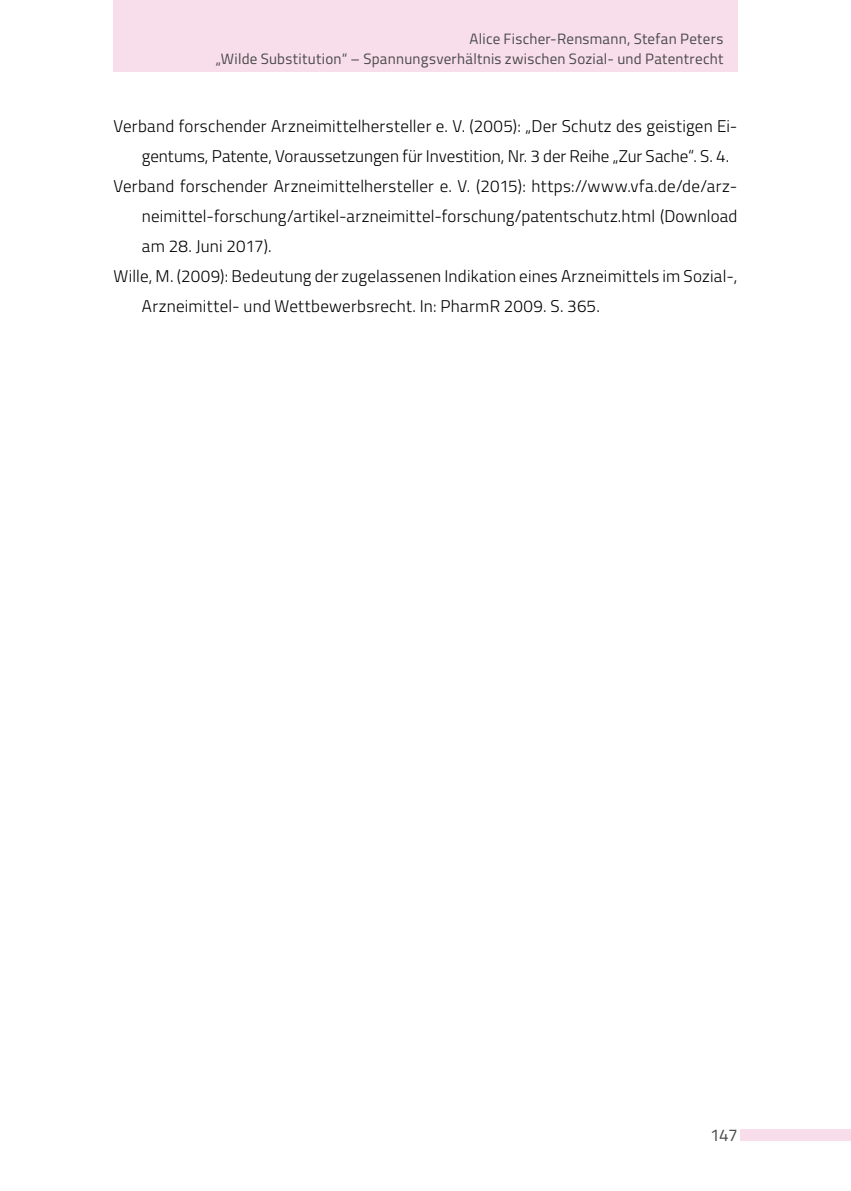
<style>
.page{position:relative;width:851px;height:1191px;background:#fff}
.page>*{position:absolute;margin:0;border:0;box-sizing:border-box;transform-origin:0 0}
.t1{font:300 17px "Titillium";letter-spacing:.01em;color:#000}
.t2{font:17px "Titillium";color:#4a4a49}
.t3{font:15px/20px "Titillium";letter-spacing:.015em;color:#4a4a49;text-align:right}
</style>
<div class="page">
<div style="left:113px;top:0;width:624px;height:71px;background:#f8deeb"></div>
<div style="left:740px;top:1129px;width:110px;height:11px;background:#f8deeb"></div>
<p class="t3" style="left:216px;top:28px;width:509px">Alice Fischer-Rensmann, Stefan Peters<br>„Wilde Substitution“ – Spannungsverhältnis zwischen Sozial- und Patentrecht</p>
<p class="t1" style="left:113px;top:114px;width:625px">Verband forschender Arzneimittelhersteller e. V. (2005): „Der Schutz des geistigen Ei-</p>
<p class="t1" style="left:142px;top:144px;width:588px">gentums, Patente, Voraussetzungen für Investition, Nr. 3 der Reihe „Zur Sache“. S. 4.</p>
<p class="t1" style="left:113px;top:174px;width:625px">Verband forschender Arzneimittelhersteller e. V. (2015): https://www.vfa.de/de/arz-</p>
<p class="t1" style="left:142px;top:204px;width:597px">neimittel-forschung/artikel-arzneimittel-forschung/patentschutz.html (Download</p>
<p class="t1" style="left:142px;top:234px;width:131px">am 28. Juni 2017).</p>
<p class="t1" style="left:113px;top:264px;width:625px">Wille, M. (2009): Bedeutung der zugelassenen Indikation eines Arzneimittels im Sozial-,</p>
<p class="t1" style="left:142px;top:294px;width:459px">Arzneimittel- und Wettbewerbsrecht. In: PharmR 2009. S. 365.</p>
<p class="t2" style="left:710px;top:1122px;width:29px">147</p>
</div>
